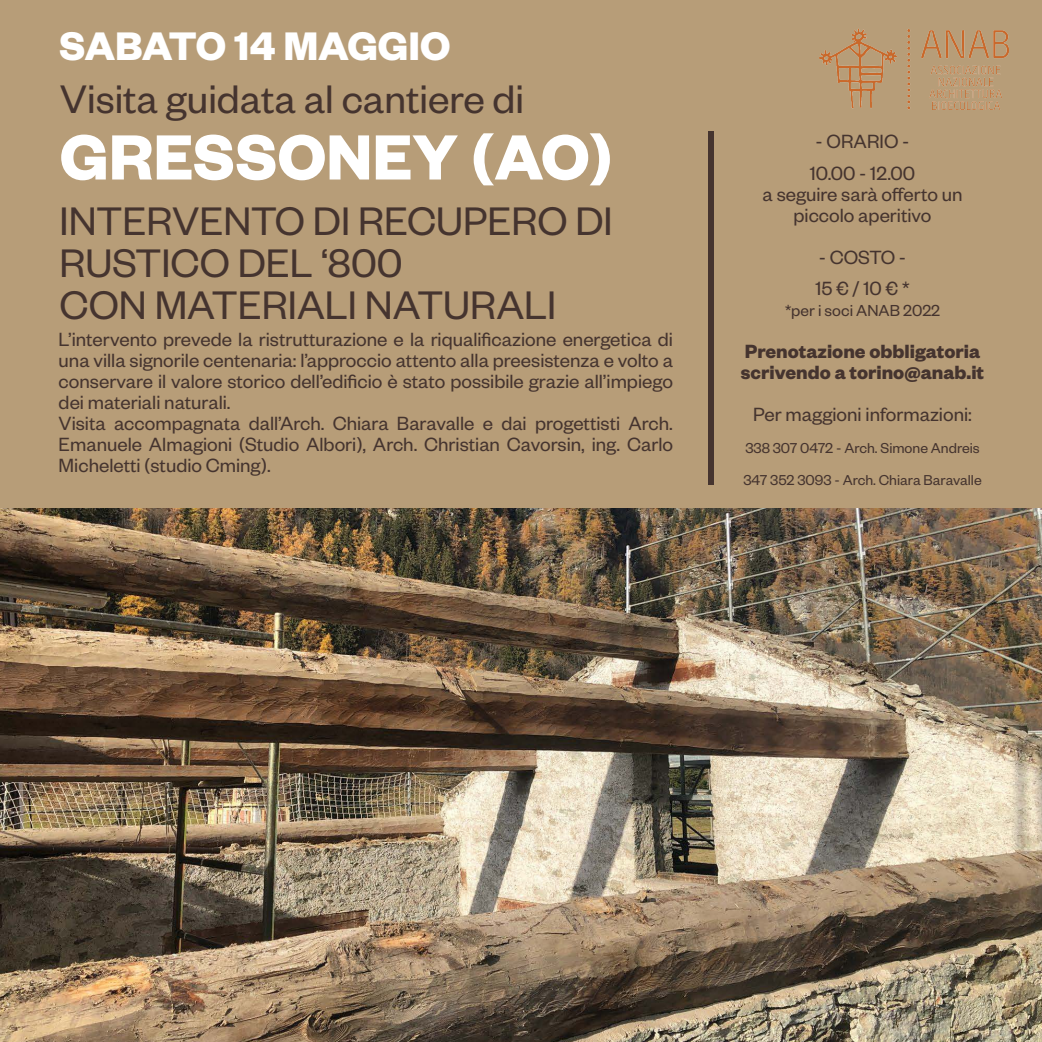
<style>
.page{position:relative;width:1042px;height:1042px;background:#b79d78}
.page>*{position:absolute;margin:0;border:0;box-sizing:border-box;transform-origin:0 0}
.t1{font:700 70px "Founders Grotesk";color:#fff}
.t2{font:43.75px/42px "Founders Grotesk";color:#45342f}
.t3{font:700 43.75px "Founders Grotesk";color:#fff}
.t4{font:21px/21px "Founders Grotesk";color:#45342f}
.t5{font:700 21px/21px "Founders Grotesk";color:#45342f}
.t6{font:17.5px "Founders Grotesk";color:#45342f}
.t7{font:15.75px/31.5px "Founders Grotesk";color:#45342f}
</style>
<div class="page">
<img style="left:0;top:509px;width:1042px;height:533px">
<img style="left:819px;top:28px;width:189px;height:81px">
<div style="left:708px;top:131px;width:6px;height:354px;background:#45342f"></div>
<h2 class="t3" style="left:59px;top:19px;width:393px">SABATO 14 MAGGIO</h2>
<h2 class="t2" style="left:60px;top:76px;width:466px">Visita guidata al cantiere di</h2>
<h1 class="t1" style="left:60px;top:112px;width:555px">GRESSONEY (AO)</h1>
<h2 class="t2" style="left:60px;top:197px;width:554px">INTERVENTO DI RECUPERO DI<br>RUSTICO DEL ‘800<br>CON MATERIALI NATURALI</h2>
<p class="t4" style="left:59px;top:328px;width:616px">L’intervento prevede la ristrutturazione e la riqualificazione energetica di una villa signorile centenaria: l’approccio attento alla preesistenza e volto a conservare il valore storico dell’edificio è stato possibile grazie all’impiego dei materiali naturali.<br>Visita accompagnata dall’Arch. Chiara Baravalle e dai progettisti Arch.<br>Emanuele Almagioni (Studio Albori), Arch. Christian Cavorsin, ing. Carlo Micheletti (studio Cming).</p>
<p class="t4" style="left:810px;top:125px;width:107px;line-height:31.5px">- ORARIO -<br>10.00 - 12.00</p>
<p class="t4" style="left:762px;top:183px;width:201px;text-align:center">a seguire sarà offerto un piccolo aperitivo</p>
<p class="t4" style="left:815px;top:240px;width:96px;line-height:31.5px">- COSTO -<br>15 € / 10 € *</p>
<p class="t6" style="left:785px;top:300px;width:156px">*per i soci ANAB 2022</p>
<p class="t5" style="left:741px;top:340px;width:245px">Prenotazione obbligatoria scrivendo a torino@anab.it</p>
<p class="t4" style="left:753px;top:403px;width:220px">Per maggioni informazioni:</p>
<p class="t7" style="left:743px;top:431px;width:240px">338 307 0472 - Arch. Simone Andreis<br>347 352 3093 - Arch. Chiara Baravalle</p>
</div>
